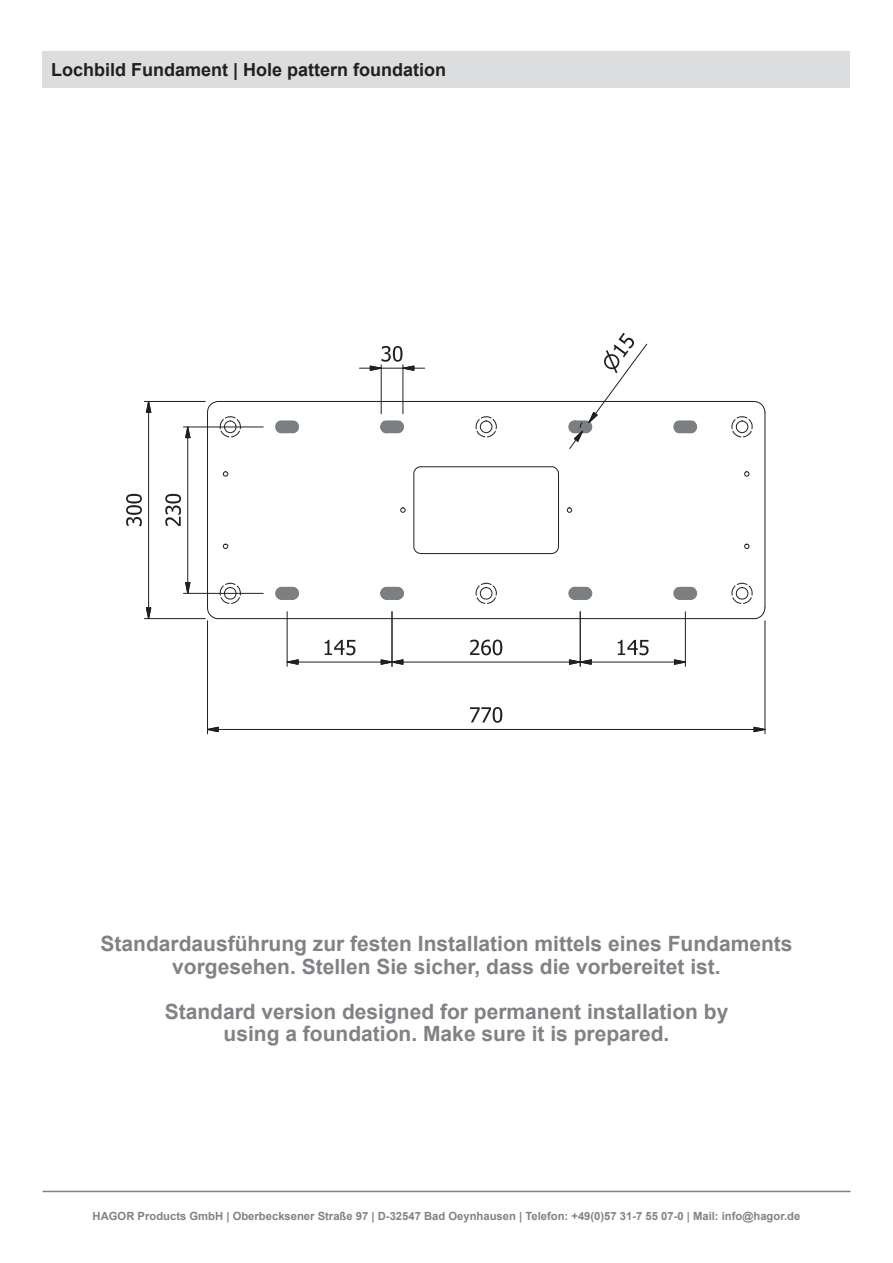
<style>
.page{position:relative;width:893px;height:1263px;background:#fff}
.page>*{position:absolute;margin:0;border:0;box-sizing:border-box;transform-origin:0 0}
.t1{font:700 21px/22.5px "Arial";color:#808285;text-align:center}
.t2{font:700 18px "Arial";color:#231f20}
.t3{font:700 11.25px "Arial";color:#808285}
</style>
<div class="page">
<hr style="left:43px;top:1191px;width:807px;height:1px;background:#808285">
<hr style="left:218px;top:401px;width:536px;height:1px;background:#231f20">
<svg style="left:413px;top:466px;width:146px;height:88px"></svg>
<svg style="left:400px;top:507px;width:6px;height:6px"></svg>
<svg style="left:223px;top:471px;width:6px;height:6px"></svg>
<svg style="left:744px;top:543px;width:6px;height:6px"></svg>
<svg style="left:744px;top:471px;width:6px;height:6px"></svg>
<svg style="left:223px;top:543px;width:6px;height:6px"></svg>
<svg style="left:567px;top:507px;width:5px;height:6px"></svg>
<hr style="left:207px;top:412px;width:1px;height:196px;background:#231f20">
<hr style="left:218px;top:618px;width:536px;height:1px;background:#231f20">
<hr style="left:765px;top:412px;width:1px;height:196px;background:#231f20">
<svg style="left:207px;top:582px;width:34px;height:37px"></svg>
<svg style="left:207px;top:401px;width:34px;height:37px"></svg>
<svg style="left:475px;top:416px;width:22px;height:22px"></svg>
<svg style="left:475px;top:582px;width:22px;height:22px"></svg>
<svg style="left:731px;top:582px;width:35px;height:37px"></svg>
<svg style="left:731px;top:401px;width:35px;height:37px"></svg>
<svg style="left:258px;top:420px;width:41px;height:14px"></svg>
<svg style="left:380px;top:586px;width:24px;height:14px"></svg>
<svg style="left:258px;top:586px;width:41px;height:32px"></svg>
<svg style="left:380px;top:413px;width:24px;height:21px"></svg>
<svg style="left:673px;top:420px;width:25px;height:14px"></svg>
<svg style="left:568px;top:586px;width:25px;height:14px"></svg>
<svg style="left:673px;top:586px;width:25px;height:14px"></svg>
<svg style="left:126px;top:494px;width:16px;height:32px"></svg>
<svg style="left:145px;top:607px;width:7px;height:13px"></svg>
<svg style="left:145px;top:402px;width:7px;height:11px"></svg>
<hr style="left:148px;top:412px;width:1px;height:196px;background:#231f20">
<hr style="left:144px;top:618px;width:61px;height:1px;background:#231f20">
<hr style="left:144px;top:401px;width:61px;height:1px;background:#231f20">
<svg style="left:470px;top:707px;width:32px;height:16px"></svg>
<svg style="left:208px;top:726px;width:11px;height:7px"></svg>
<svg style="left:753px;top:726px;width:12px;height:6px"></svg>
<hr style="left:218px;top:729px;width:536px;height:1px;background:#231f20">
<hr style="left:207px;top:621px;width:1px;height:113px;background:#231f20">
<hr style="left:765px;top:621px;width:1px;height:113px;background:#231f20">
<svg style="left:325px;top:640px;width:30px;height:15px"></svg>
<svg style="left:286px;top:659px;width:13px;height:6px"></svg>
<hr style="left:298px;top:662px;width:83px;height:1px;background:#231f20">
<hr style="left:287px;top:612px;width:1px;height:54px;background:#231f20">
<svg style="left:470px;top:640px;width:32px;height:15px"></svg>
<svg style="left:380px;top:659px;width:24px;height:6px"></svg>
<hr style="left:403px;top:662px;width:166px;height:1px;background:#231f20">
<hr style="left:392px;top:612px;width:1px;height:54px;background:#231f20">
<svg style="left:618px;top:640px;width:30px;height:15px"></svg>
<svg style="left:569px;top:659px;width:23px;height:6px"></svg>
<svg style="left:673px;top:659px;width:12px;height:6px"></svg>
<hr style="left:591px;top:662px;width:83px;height:1px;background:#231f20">
<hr style="left:580px;top:612px;width:1px;height:54px;background:#231f20">
<hr style="left:685px;top:612px;width:1px;height:54px;background:#231f20">
<svg style="left:165px;top:494px;width:16px;height:32px"></svg>
<svg style="left:185px;top:582px;width:6px;height:11px"></svg>
<svg style="left:185px;top:426px;width:6px;height:12px"></svg>
<hr style="left:187px;top:438px;width:1px;height:145px;background:#231f20">
<hr style="left:183px;top:593px;width:80px;height:1px;background:#231f20">
<hr style="left:183px;top:427px;width:80px;height:1px;background:#231f20">
<svg style="left:359px;top:346px;width:66px;height:25px"></svg>
<hr style="left:403px;top:365px;width:1px;height:49px;background:#231f20">
<hr style="left:381px;top:365px;width:1px;height:49px;background:#231f20">
<svg style="left:568px;top:333px;width:80px;height:116px"></svg>
<div style="left:43px;top:51px;width:807px;height:37px;background:#dcdddf"></div>
<p class="t2" style="left:51px;top:57px;width:397px">Lochbild Fundament | Hole pattern foundation</p>
<p class="t1" style="left:100px;top:933px;width:693px">Standardausführung zur festen Installation mittels eines Fundaments vorgesehen. Stellen Sie sicher, dass die vorbereitet ist.</p>
<p class="t1" style="left:165px;top:1000px;width:565px">Standard version designed for permanent installation by using a foundation. Make sure it is prepared.</p>
<p class="t3" style="left:93px;top:1208px;width:709px">HAGOR Products GmbH | Oberbecksener Straße 97 | D-32547 Bad Oeynhausen | Telefon: +49(0)57 31-7 55 07-0 | Mail: info@hagor.de</p>
</div>
